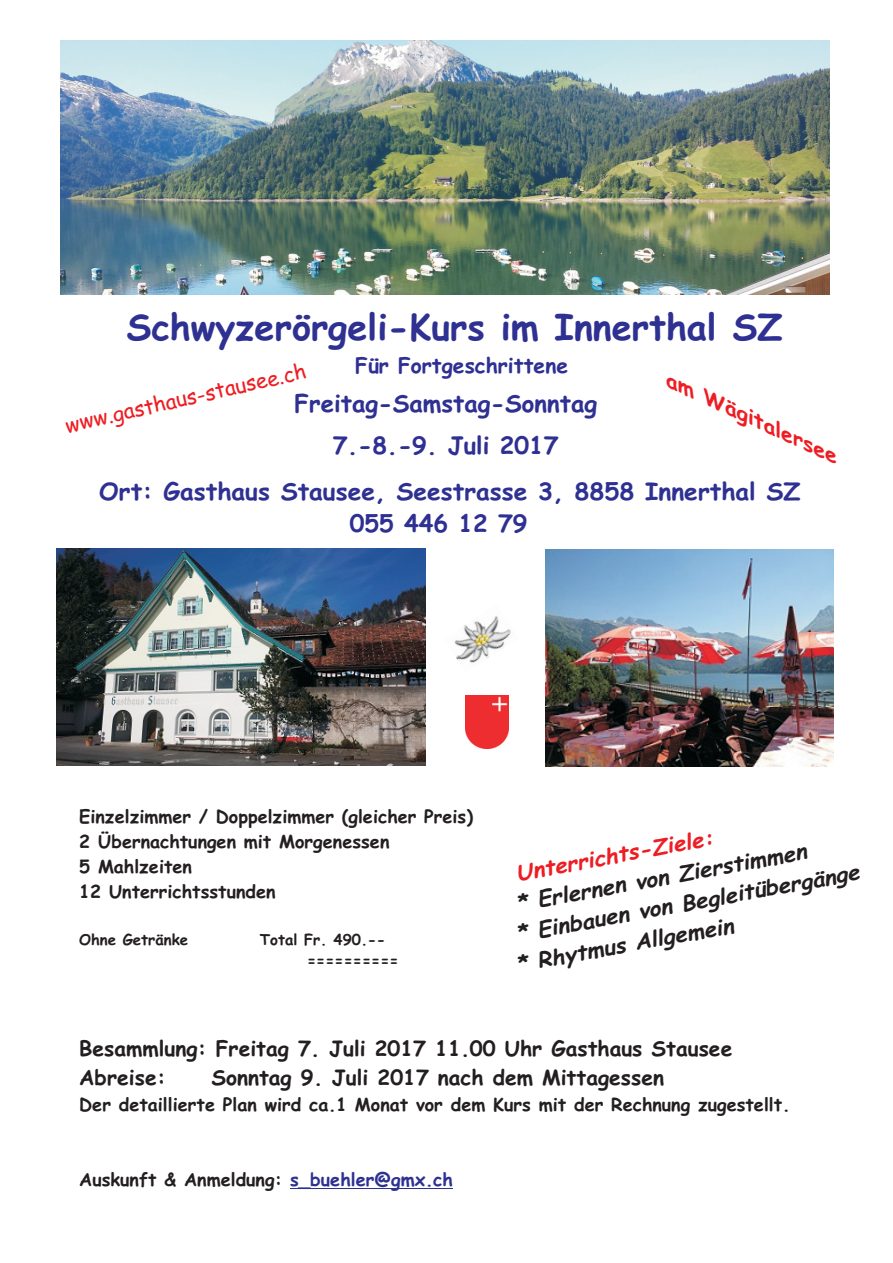
<style>
.page{position:relative;width:893px;height:1263px;background:#fff}
.page>*{position:absolute;margin:0;border:0;box-sizing:border-box;transform-origin:0 0}
.t1{font:700 36px "Comic Sans MS";color:#2e3092}
.t2{font:700 24px/42.6px "Comic Sans MS";color:#2e3092;text-align:center}
.t3{font:italic 700 21.45px/30px "Comic Sans MS";color:#231f20}
.t4{font:italic 700 21.45px "Comic Sans MS";color:#ee1d23}
.t5{font:700 21px/29.2px "Comic Sans MS";color:#231f20}
.t6{font:21px "Comic Sans MS";color:#ee1d23}
.t7{font:700 21px "Comic Sans MS";color:#2e3092}
.t8{font:italic 700 19.05px "Comic Sans MS";color:#ee1d23;scale:1.21 1}
.t9{font:700 18px/25px "Comic Sans MS";color:#231f20}
.t10{font:700 15px/20.9px "Comic Sans MS";color:#231f20}
.s1{color:#2d3291}
</style>
<div class="page">
<img style="left:454px;top:616px;width:57px;height:47px">
<hr style="left:290px;top:1188px;width:163px;height:1px;background:#2d3291">
<img style="left:57px;top:549px;width:369px;height:217px">
<img style="left:545px;top:550px;width:288px;height:216px">
<img style="left:60px;top:41px;width:769px;height:254px">
<img style="left:466px;top:695px;width:42px;height:53px">
<h1 class="t1" style="left:126px;top:311px;width:657px">Schwyzerörgeli-Kurs im Innerthal SZ</h1>
<p class="t7" style="left:355px;top:356px;width:214px">Für Fortgeschrittene</p>
<h2 class="t2" style="left:295px;top:384px;width:304px">Freitag-Samstag-Sonntag<br>7.-8.-9. Juli 2017</h2>
<p class="t6" style="left:64px;top:416px;width:248px;rotate:-13deg">www.gasthaus-stausee.ch</p>
<p class="t8" style="left:673px;top:371px;width:157px;rotate:25deg">am Wägitalersee</p>
<h2 class="t2" style="left:99px;top:472px;width:703px">Ort: Gasthaus Stausee, Seestrasse 3, 8858 Innerthal SZ</h2>
<h2 class="t2" style="left:350px;top:505px;width:179px">055 446 12 79</h2>
<p class="t9" style="left:79px;top:805px;width:395px">Einzelzimmer / Doppelzimmer (gleicher Preis)<br>2 Übernachtungen mit Morgenessen<br>5 Mahlzeiten<br>12 Unterrichtsstunden</p>
<p class="t10" style="left:79px;top:930px;width:110px">Ohne Getränke</p>
<p class="t10" style="left:307px;top:930px;width:93px;text-indent:-47px">Total Fr. 490.-- ==========</p>
<p class="t4" style="left:515px;top:863px;width:201px;rotate:-10deg">Unterrichts-Ziele:</p>
<p class="t3" style="left:504px;top:892px;width:355px;text-indent:11px;rotate:-10deg">* Erlernen von Zierstimmen<br>* Einbauen von Begleitübergänge * Rhytmus Allgemein</p>
<p class="t5" style="left:79px;top:1036px;width:655px">Besammlung: Freitag 7. Juli 2017 11.00 Uhr Gasthaus Stausee<br>Abreise:</p>
<p class="t5" style="left:211px;top:1065px;width:454px">Sonntag 9. Juli 2017 nach dem Mittagessen</p>
<p class="t9" style="left:79px;top:1094px;width:712px">Der detaillierte Plan wird ca.1 Monat vor dem Kurs mit der Rechnung zugestellt.</p>
<p class="t9" style="left:79px;top:1169px;width:375px">Auskunft &amp; Anmeldung: <span class="s1">s_buehler@gmx.ch</span></p>
</div>
